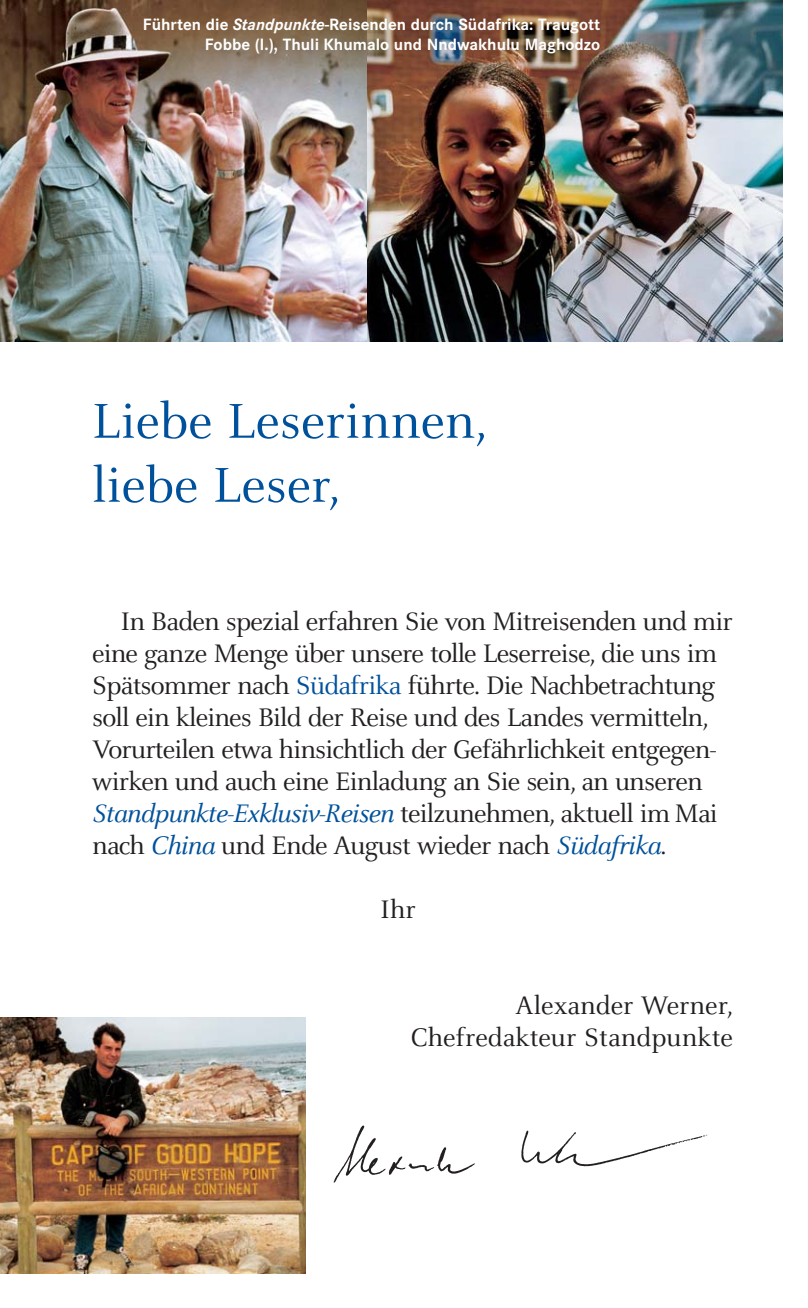
<style>
.page{position:relative;width:808px;height:1308px;background:#fff}
.page>*{position:absolute;margin:0;border:0;box-sizing:border-box;transform-origin:0 0}
.t1{font:54px/64px "Celeste";color:#00519b}
.t2{font:28px/32px "Celeste";letter-spacing:-.03em;color:#231f20}
.t3{font:28px/32px "Celeste";color:#231f20;text-align:right}
.t4{font:700 17px/20.4px "Corporate S";color:#fff;text-align:right}
.s1{font-style:italic}
.s2{color:#00519b}
.s3{font-style:italic;color:#00519b}
</style>
<div class="page">
<img style="left:333px;top:1125px;width:375px;height:58px">
<img style="left:0;top:1018px;width:305px;height:255px">
<img style="left:367px;top:0;width:415px;height:342px">
<img style="left:0;top:0;width:367px;height:342px">
<p class="t4" style="left:143px;top:16px;width:459px">Führten die <span class="s1">Standpunkte</span>-Reisenden durch Südafrika: Traugott<br>Fobbe (l.), Thuli Khumalo und Nndwakhulu Maghodzo</p>
<h1 class="t1" style="left:92px;top:394px;width:396px">Liebe Leserinnen, liebe Leser,</h1>
<p class="t2" style="left:92px;top:608px;width:642px;text-indent:28px">In Baden spezial erfahren Sie von Mitreisenden und mir eine ganze Menge über unsere tolle Leserreise, die uns im Spätsommer nach <span class="s2">Südafrika</span> führte. Die Nachbetrachtung soll ein kleines Bild der Reise und des Landes vermitteln, Vorurteilen etwa hinsichtlich der Gefährlichkeit entgegen&shy;wirken und auch eine Einladung an Sie sein, an unseren <span class="s3">Standpunkte-Exklusiv-Reisen</span> teilzunehmen, aktuell im Mai nach <span class="s3">China</span> und Ende August wieder nach <span class="s3">Südafrika</span>.</p>
<p class="t2" style="left:380px;top:896px;width:37px">Ihr</p>
<p class="t3" style="left:411px;top:992px;width:324px">Alexander Werner,<br>Chefredakteur Standpunkte</p>
</div>
